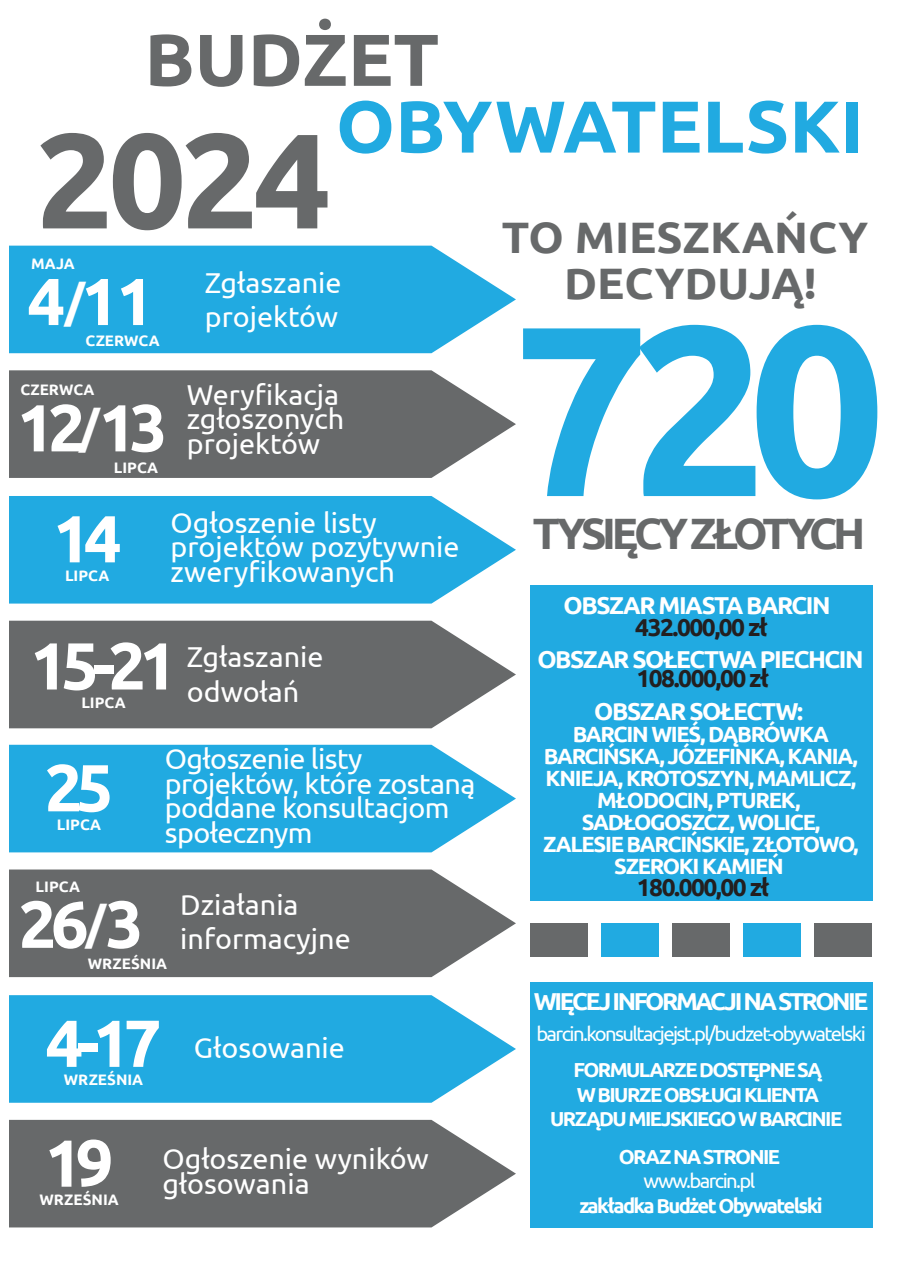
<style>
.page{position:relative;width:899px;height:1269px;background:#fff}
.page>*{position:absolute;margin:0;border:0;box-sizing:border-box;transform-origin:0 0}
.t1{font:700 241.5px "Ubuntu";color:#21aae1}
.t2{font:700 134.7px "Ubuntu";color:#67696a}
.t3{font:700 73.35px "Ubuntu";color:#21aae1}
.t4{font:700 73.35px "Ubuntu";color:#67696a}
.t5{font:700 66.45px/111px "Ubuntu";letter-spacing:-.1em;color:#fff;text-align:center}
.t6{font:700 46.5px "Ubuntu";color:#fff}
.t7{font:700 43.95px/46.5px "Ubuntu";color:#67696a;text-align:center}
.t8{font:700 43.95px "Ubuntu";letter-spacing:-.1em;color:#67696a}
.t9{font:28.8px/24.5px "Ubuntu";color:#fff}
.t10{font:28.8px/24.5px "Ubuntu";letter-spacing:-.02em;color:#fff}
.t11{font:700 24.45px "Ubuntu";letter-spacing:-.06em;color:#fff}
.t12{font:700 24.45px "Ubuntu";letter-spacing:-.06em;color:#231f20}
.t13{font:700 24.45px "Ubuntu";letter-spacing:-.1em;color:#fff}
.t14{font:700 22.05px/22px "Ubuntu";letter-spacing:-.06em;color:#fff;text-align:center}
.t15{font:700 20.25px/24.3px "Ubuntu";letter-spacing:-.08em;color:#fff;text-align:center}
.t16{font:20.25px "Ubuntu";letter-spacing:-.08em;color:#fff}
.t17{font:700 15.15px "Ubuntu";color:#fff}
</style>
<div class="page">
<svg style="left:9px;top:246px;width:507px;height:107px;background:#30b0e3"></svg>
<svg style="left:9px;top:370px;width:507px;height:108px;background:#727475"></svg>
<svg style="left:9px;top:496px;width:507px;height:108px;background:#31b0e3"></svg>
<svg style="left:9px;top:621px;width:507px;height:107px;background:#717374"></svg>
<svg style="left:9px;top:745px;width:507px;height:107px;background:#30b0e3"></svg>
<svg style="left:9px;top:869px;width:507px;height:108px;background:#727475"></svg>
<svg style="left:9px;top:995px;width:507px;height:108px;background:#31b0e3"></svg>
<svg style="left:9px;top:1120px;width:507px;height:107px;background:#717374"></svg>
<div style="left:530px;top:585px;width:342px;height:316px;background:#21aae1"></div>
<div style="left:530px;top:923px;width:58px;height:34px;background:#67696a"></div>
<div style="left:601px;top:923px;width:58px;height:34px;background:#21aae1"></div>
<div style="left:672px;top:923px;width:58px;height:34px;background:#67696a"></div>
<div style="left:814px;top:923px;width:58px;height:34px;background:#67696a"></div>
<div style="left:743px;top:923px;width:58px;height:34px;background:#21aae1"></div>
<div style="left:530px;top:982px;width:342px;height:245px;background:#21aae1"></div>
<h3 class="t4" style="left:144px;top:15px;width:296px">BUDŻET</h3>
<h3 class="t3" style="left:336px;top:82px;width:530px">OBYWATELSKI</h3>
<h2 class="t2" style="left:36px;top:99px;width:297px">2024</h2>
<h3 class="t7" style="left:502px;top:213px;width:368px">TO MIESZKAŃCY<br>DECYDUJĄ!</h3>
<p class="t17" style="left:31px;top:254px;width:45px">MAJA</p>
<p class="t9" style="left:205px;top:264px;width:138px;line-height:34.5px">Zgłaszanie projektów</p>
<h3 class="t5" style="left:27px;top:245px;width:128px">4 11</h3>
<h3 class="t6" style="left:65px;top:273px;width:22px">/</h3>
<h1 class="t1" style="left:513px;top:264px;width:374px">720</h1>
<h3 class="t8" style="left:533px;top:506px;width:334px">TYSIĘCY ZŁOTYCH</h3>
<p class="t11" style="left:563px;top:590px;width:269px">OBSZAR MIASTA BARCIN</p>
<p class="t12" style="left:635px;top:612px;width:134px">432.000,00 zł</p>
<p class="t11" style="left:537px;top:644px;width:328px">OBSZAR SOŁECTWA PIECHCIN</p>
<p class="t12" style="left:636px;top:664px;width:134px">108.000,00 zł</p>
<p class="t11" style="left:594px;top:696px;width:210px">OBSZAR SOŁECTW:</p>
<p class="t14" style="left:543px;top:723px;width:317px">BARCIN WIEŚ, DĄBRÓWKA<br>BARCIŃSKA, JÓZEFINKA, KANIA,<br>KNIEJA, KROTOSZYN, MAMLICZ,<br>MŁODOCIN, PTUREK,<br>SADŁOGOSZCZ, WOLICE,<br>ZALESIE BARCIŃSKIE, ZŁOTOWO,<br>SZEROKI KAMIEŃ</p>
<p class="t12" style="left:637px;top:872px;width:134px">180.000,00 zł</p>
<p class="t17" style="left:86px;top:332px;width:76px">CZERWCA</p>
<p class="t9" style="left:187px;top:381px;width:159px">Weryfikacja zgłoszonych projektów</p>
<p class="t17" style="left:20px;top:381px;width:76px">CZERWCA</p>
<h3 class="t5" style="left:17px;top:371px;width:152px">12 13<br>14</h3>
<p class="t17" style="left:65px;top:566px;width:46px">LIPCA</p>
<h3 class="t6" style="left:80px;top:399px;width:22px">/</h3>
<p class="t17" style="left:114px;top:458px;width:46px">LIPCA</p>
<p class="t9" style="left:171px;top:509px;width:291px">Ogłoszenie listy projektów pozytywnie zweryfikowanych</p>
<h3 class="t5" style="left:30px;top:609px;width:148px">15-21</h3>
<p class="t17" style="left:81px;top:693px;width:46px">LIPCA</p>
<p class="t9" style="left:187px;top:639px;width:138px;line-height:34.5px">Zgłaszanie odwołań</p>
<p class="t10" style="left:165px;top:746px;width:312px">Ogłoszenie listy projektów, które zostaną poddane konsultacjom społecznym</p>
<h3 class="t5" style="left:45px;top:731px;width:70px">25</h3>
<p class="t17" style="left:57px;top:815px;width:46px">LIPCA</p>
<p class="t17" style="left:36px;top:877px;width:46px">LIPCA</p>
<p class="t9" style="left:180px;top:886px;width:172px;line-height:34.5px">Działania informacyjne</p>
<h3 class="t5" style="left:19px;top:864px;width:144px;line-height:118.9px">26 3<br>4-17</h3>
<p class="t17" style="left:64px;top:1070px;width:81px">WRZEŚNIA</p>
<h3 class="t6" style="left:86px;top:896px;width:22px">/</h3>
<p class="t17" style="left:88px;top:954px;width:81px">WRZEŚNIA</p>
<p class="t13" style="left:534px;top:986px;width:336px">WIĘCEJ INFORMACJI NA STRONIE</p>
<p class="t16" style="left:536px;top:1021px;width:331px">barcin.konsultacjejst.pl/budzet-obywatelski</p>
<p class="t15" style="left:550px;top:1058px;width:294px">FORMULARZE DOSTĘPNE SĄ<br>W BIURZE OBSŁUGI KLIENTA<br>URZĄDU MIEJSKIEGO W BARCINIE</p>
<p class="t9" style="left:194px;top:1034px;width:153px">Głosowanie</p>
<h3 class="t5" style="left:45px;top:1106px;width:70px">19</h3>
<p class="t17" style="left:39px;top:1190px;width:81px">WRZEŚNIA</p>
<p class="t9" style="left:162px;top:1146px;width:268px">Ogłoszenie wyników głosowania</p>
<p class="t15" style="left:619px;top:1144px;width:163px">ORAZ NA STRONIE</p>
<p class="t16" style="left:644px;top:1169px;width:113px">www.barcin.pl</p>
<p class="t15" style="left:579px;top:1193px;width:245px">zakładka Budżet Obywatelski</p>
</div>
